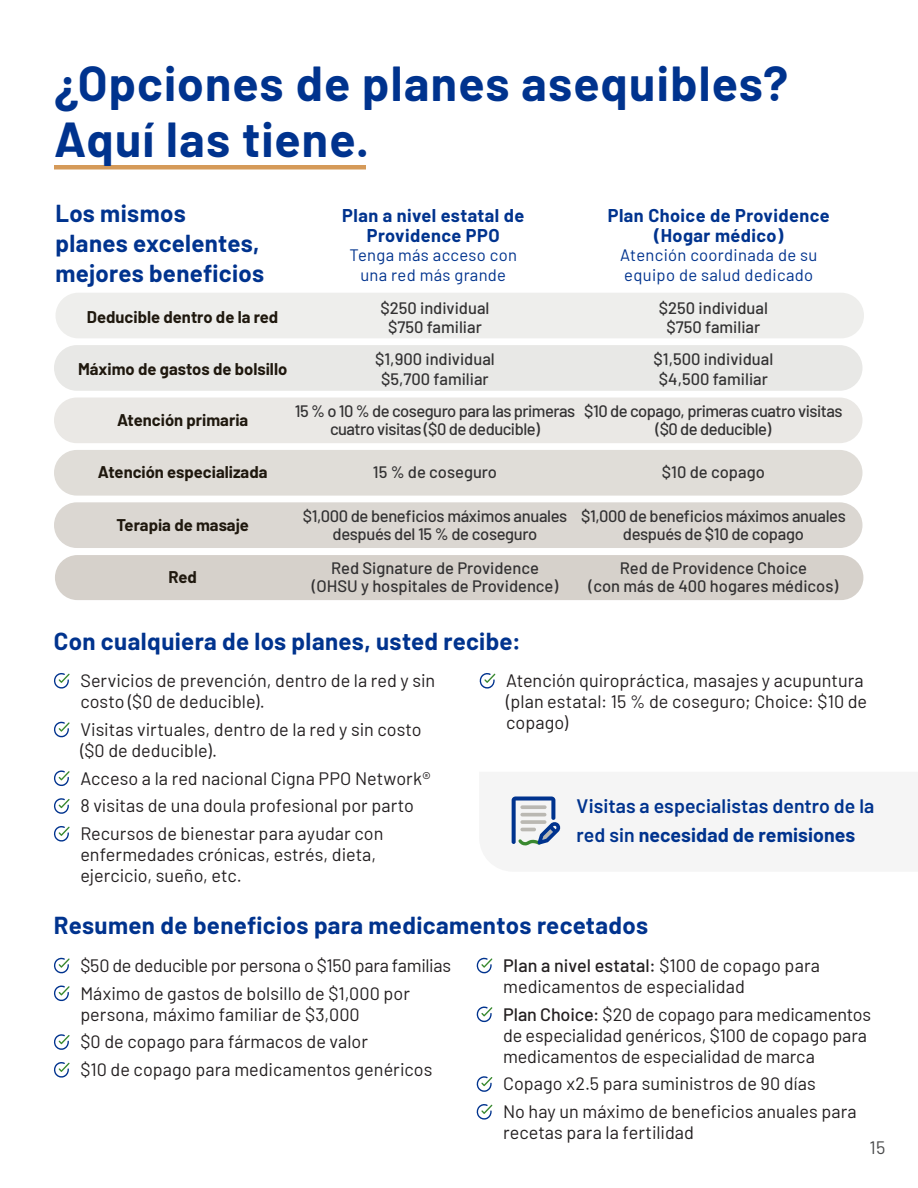
<style>
.page{position:relative;width:918px;height:1188px;background:#fff}
.page>*{position:absolute;margin:0;border:0;box-sizing:border-box;transform-origin:0 0}
.t1{font:700 48px/57px "Barlow";letter-spacing:.025em;color:#00338e}
.t2{font:700 24px/30px "Barlow";letter-spacing:.015em;color:#00338e}
.t3{font:600 19.5px/28.5px "Barlow";letter-spacing:.005em;color:#00338e}
.t4{font:18px/21px "Barlow";color:#231f20}
.t5{font:700 18px/19.5px "Barlow";letter-spacing:.025em;color:#00338e;text-align:center}
.t6{font:18px "Barlow";color:#4b4c4d}
.t7{font:500 16.5px/19.6px "Barlow";letter-spacing:-.01em;color:#333233;text-align:center}
.t8{font:500 16.5px/18px "Barlow";letter-spacing:-.03em;color:#333233;text-align:center}
.t9{font:700 16.5px "Barlow";color:#1f180e}
.t10{font:16.5px/19.5px "Barlow";letter-spacing:.02em;color:#00338e;text-align:center}
.s1{font-weight:700}
.s2{font-weight:500}
</style>
<div class="page">
<div style="left:54px;top:165px;width:312px;height:5px;background:#d59a59"></div>
<svg style="left:54px;top:673px;width:16px;height:16px"></svg>
<svg style="left:54px;top:721px;width:16px;height:17px"></svg>
<svg style="left:54px;top:770px;width:16px;height:16px"></svg>
<svg style="left:54px;top:798px;width:16px;height:16px"></svg>
<svg style="left:54px;top:826px;width:16px;height:16px"></svg>
<svg style="left:54px;top:957px;width:16px;height:17px"></svg>
<svg style="left:54px;top:985px;width:16px;height:17px"></svg>
<svg style="left:54px;top:1034px;width:16px;height:16px"></svg>
<svg style="left:54px;top:1062px;width:16px;height:16px"></svg>
<svg style="left:479px;top:673px;width:16px;height:16px"></svg>
<svg style="left:476px;top:957px;width:16px;height:17px"></svg>
<svg style="left:476px;top:1006px;width:16px;height:17px"></svg>
<svg style="left:476px;top:1076px;width:16px;height:16px"></svg>
<svg style="left:476px;top:1104px;width:16px;height:16px"></svg>
<div style="left:55px;top:293px;width:809px;height:45px;background:#eeeeec;border-radius:23px"></div>
<div style="left:54px;top:398px;width:809px;height:45px;background:#eae8e5;border-radius:23px"></div>
<div style="left:54px;top:502px;width:809px;height:46px;background:#dbd7d2;border-radius:23px"></div>
<div style="left:54px;top:345px;width:809px;height:46px;background:#e8e8e6;border-radius:23px"></div>
<div style="left:54px;top:450px;width:809px;height:46px;background:#e0ddd8;border-radius:23px"></div>
<div style="left:55px;top:555px;width:808px;height:45px;background:#d6d1cb;border-radius:23px"></div>
<svg style="left:512px;top:797px;width:49px;height:49px"></svg>
<h1 class="t1" style="left:54px;top:51px;width:736px">¿Opciones de planes asequibles?<br>Aquí las tiene.</h1>
<h2 class="t2" style="left:55px;top:197px;width:210px">Los mismos planes excelentes, mejores beneficios</h2>
<p class="t9" style="left:87px;top:305px;width:193px">Deducible dentro de la red</p>
<p class="t9" style="left:78px;top:357px;width:211px">Máximo de gastos de bolsillo</p>
<p class="t9" style="left:117px;top:408px;width:133px">Atención primaria</p>
<p class="t9" style="left:98px;top:460px;width:171px">Atención especializada</p>
<p class="t9" style="left:116px;top:513px;width:134px">Terapia de masaje</p>
<p class="t9" style="left:168px;top:564px;width:30px">Red</p>
<p class="t5" style="left:342px;top:204px;width:184px">Plan a nivel estatal de<br>Providence PPO</p>
<p class="t10" style="left:350px;top:244px;width:169px">Tenga más acceso con una red más grande</p>
<p class="t5" style="left:608px;top:204px;width:223px">Plan Choice de Providence (Hogar médico)</p>
<p class="t10" style="left:620px;top:244px;width:199px;text-align:left">Atención coordinada de su equipo de salud dedicado</p>
<p class="t7" style="left:380px;top:296px;width:111px">$250 individual $750 familiar</p>
<p class="t7" style="left:375px;top:348px;width:121px">$1,900 individual $5,700 familiar</p>
<p class="t8" style="left:295px;top:401px;width:282px">15 % o 10 % de coseguro para las primeras cuatro visitas ($0 de deducible)</p>
<p class="t7" style="left:373px;top:461px;width:126px">15 % de coseguro</p>
<p class="t7" style="left:303px;top:506px;width:266px;line-height:18px">$1,000 de beneficios máximos anuales después del 15 % de coseguro</p>
<p class="t7" style="left:312px;top:557px;width:248px;line-height:18px">Red Signature de Providence (OHSU y hospitales de Providence)</p>
<p class="t7" style="left:659px;top:297px;width:111px">$250 individual $750 familiar</p>
<p class="t7" style="left:654px;top:348px;width:121px">$1,500 individual $4,500 familiar</p>
<p class="t8" style="left:584px;top:401px;width:260px">$10 de copago, primeras cuatro visitas ($0 de deducible)</p>
<p class="t7" style="left:662px;top:461px;width:105px">$10 de copago</p>
<p class="t7" style="left:581px;top:506px;width:266px;line-height:18px">$1,000 de beneficios máximos anuales después de $10 de copago</p>
<p class="t7" style="left:589px;top:557px;width:251px;line-height:18px">Red de Providence Choice<br>(con más de 400 hogares médicos)</p>
<h2 class="t2" style="left:54px;top:624px;width:469px">Con cualquiera de los planes, usted recibe:</h2>
<p class="t4" style="left:80px;top:669px;width:356px">Servicios de prevención, dentro de la red y sin costo ($0 de deducible).</p>
<p class="t4" style="left:80px;top:717px;width:343px">Visitas virtuales, dentro de la red y sin costo ($0 de deducible).</p>
<p class="t4" style="left:80px;top:763px;width:352px;line-height:27.8px">Acceso a la red nacional Cigna PPO Network®<br>8 visitas de una doula profesional por parto<br>Recursos de bienestar para ayudar con</p>
<p class="t4" style="left:80px;top:843px;width:297px">enfermedades crónicas, estrés, dieta, ejercicio, sueño, etc.</p>
<p class="t4" style="left:506px;top:669px;width:363px">Atención quiropráctica, masajes y acupuntura (plan estatal: 15 % de coseguro; Choice: $10 de copago)</p>
<p class="t3" style="left:577px;top:790px;width:299px">Visitas a especialistas dentro de la red sin <span class="s1">necesidad de remisiones</span></p>
<h2 class="t2" style="left:54px;top:908px;width:596px">Resumen de beneficios para medicamentos recetados</h2>
<p class="t4" style="left:80px;top:950px;width:372px;line-height:27.8px">$50 de deducible por persona o $150 para familias<br>Máximo de gastos de bolsillo de $1,000 por</p>
<p class="t4" style="left:80px;top:999px;width:354px;line-height:27.8px">persona, máximo familiar de $3,000<br>$0 de copago para fármacos de valor<br>$10 de copago para medicamentos genéricos</p>
<p class="t4" style="left:503px;top:954px;width:318px"><span class="s2">Plan a nivel estatal:</span> $100 de copago para medicamentos de especialidad</p>
<p class="t4" style="left:503px;top:1002px;width:370px"><span class="s2">Plan Choice:</span> $20 de copago para medicamentos de especialidad genéricos, $100 de copago para medicamentos de especialidad de marca</p>
<p class="t4" style="left:503px;top:1069px;width:355px;line-height:27.8px">Copago x2.5 para suministros de 90 días<br>No hay un máximo de beneficios anuales para</p>
<p class="t4" style="left:503px;top:1121px;width:192px">recetas para la fertilidad</p>
<p class="t6" style="left:870px;top:1134px;width:17px">15</p>
</div>
